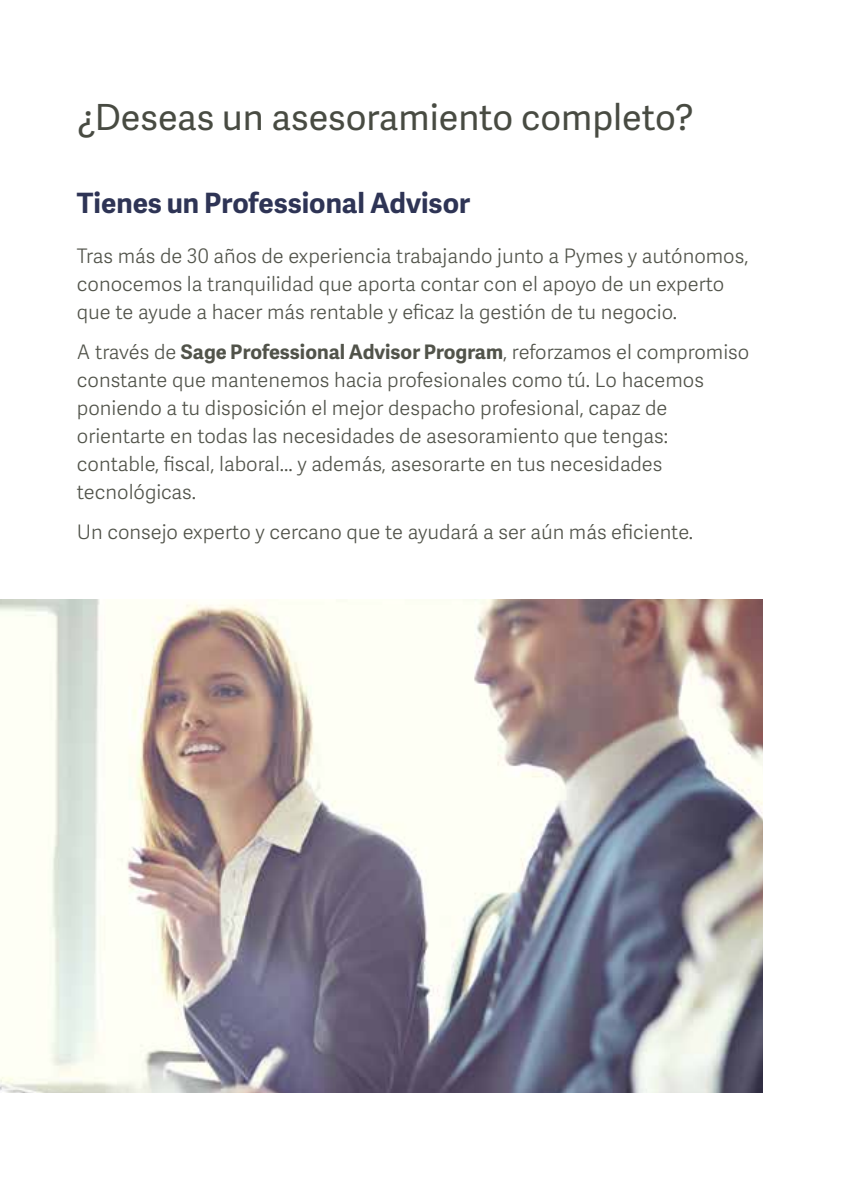
<style>
.page{position:relative;width:842px;height:1191px;background:#fff}
.page>*{position:absolute;margin:0;border:0;box-sizing:border-box;transform-origin:0 0}
.t1{font:36px "Adelle Sans SAGE";color:#484b42}
.t2{font:700 28px "Adelle Sans SAGE";color:#2e3455}
.t3{font:20px/28px "Adelle Sans SAGE Lt";color:#51534a}
.s1{font-family:"Adelle Sans SAGE";font-weight:700}
</style>
<div class="page">
<img style="left:0;top:600px;width:762px;height:492px">
<h1 class="t1" style="left:77px;top:91px;width:618px">¿Deseas un asesoramiento completo?</h1>
<h2 class="t2" style="left:77px;top:183px;width:395px">Tienes un Professional Advisor</h2>
<p class="t3" style="left:77px;top:241px;width:673px">Tras más de 30 años de experiencia trabajando junto a Pymes y autónomos, conocemos la tranquilidad que aporta contar con el apoyo de un experto que te ayude a hacer más rentable y eficaz la gestión de tu negocio.</p>
<p class="t3" style="left:77px;top:337px;width:674px">A través de <span class="s1">Sage Professional Advisor Program</span>, reforzamos el compromiso constante que mantenemos hacia profesionales como tú. Lo hacemos poniendo a tu disposición el mejor despacho profesional, capaz de orientarte en todas las necesidades de asesoramiento que tengas: contable, fiscal, laboral... y además, asesorarte en tus necesidades tecnológicas.</p>
<p class="t3" style="left:77px;top:517px;width:618px">Un consejo experto y cercano que te ayudará a ser aún más eficiente.</p>
</div>
